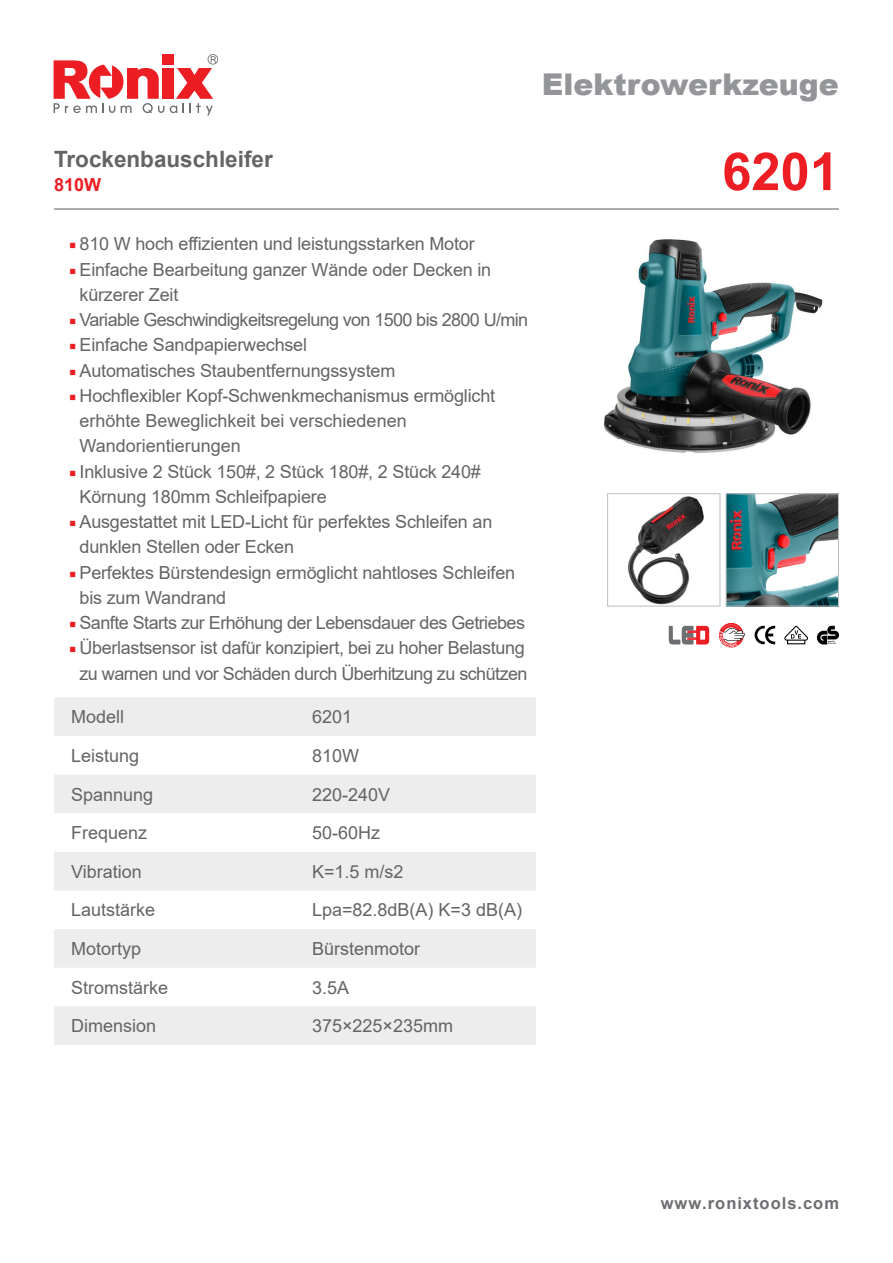
<style>
.page{position:relative;width:893px;height:1263px;background:#fff}
.page>*{position:absolute;margin:0;border:0;box-sizing:border-box;transform-origin:0 0}
.t1{font:700 52.5px "Arial";color:#ed1d24}
.t2{font:900 30px "Arial";color:#939598}
.t3{font:700 22.5px "Arial";color:#636466}
.t4{font:18px/25.2px "Arial";letter-spacing:-.01em;color:#636466}
.t5{font:18px "Arial";letter-spacing:-.035em;color:#636466}
.t6{font:18px "Arial";letter-spacing:-.03em;color:#636466}
.t7{font:700 18px "Arial";color:#ed1d24}
.t8{font:700 16.5px "Arial";letter-spacing:.06em;color:#6d6e71}
.s1{font-family:"Minion Pro";color:#ed1d24}
</style>
<div class="page">
<svg style="left:170px;top:54px;width:48px;height:61px"></svg>
<div style="left:162px;top:68px;width:11px;height:31px;background:#ed1d24"></div>
<svg style="left:54px;top:60px;width:110px;height:53px"></svg>
<div style="left:162px;top:54px;width:11px;height:11px;background:#ed1d24"></div>
<svg style="left:54px;top:697px;width:482px;height:348px;fill:#ededee"></svg>
<hr style="left:54px;top:208px;width:785px;height:2px;background:#6d6e71">
<img style="left:603px;top:239px;width:220px;height:214px">
<img style="left:628px;top:496px;width:76px;height:109px">
<div style="left:607px;top:493px;width:113px;height:114px;border:1px solid #bcbec0"></div>
<img style="left:728px;top:495px;width:109px;height:110px">
<div style="left:726px;top:493px;width:113px;height:114px;border:1px solid #bcbec0"></div>
<svg style="left:669px;top:626px;width:40px;height:18px"></svg>
<svg style="left:755px;top:626px;width:20px;height:18px"></svg>
<svg style="left:718px;top:622px;width:28px;height:26px"></svg>
<svg style="left:817px;top:626px;width:22px;height:18px"></svg>
<svg style="left:784px;top:626px;width:24px;height:18px"></svg>
<h2 class="t2" style="left:542px;top:63px;width:298px">Elektrowerkzeuge</h2>
<p class="t3" style="left:54px;top:143px;width:220px">Trockenbauschleifer</p>
<p class="t7" style="left:54px;top:172px;width:49px">810W</p>
<p class="t4" style="left:69px;top:231px;width:407px"><span class="s1">■</span> 810 W hoch effizienten und leistungsstarken Motor</p>
<p class="t4" style="left:80px;top:256px;width:413px;text-indent:-10px"><span class="s1">■</span> Einfache Bearbeitung ganzer Wände oder Decken in kürzerer Zeit</p>
<p class="t5" style="left:69px;top:307px;width:460px"><span class="s1">■</span> Variable Geschwindigkeitsregelung von 1500 bis 2800 U/min</p>
<p class="t4" style="left:69px;top:332px;width:239px"><span class="s1">■</span> Einfache Sandpapierwechsel</p>
<p class="t4" style="left:69px;top:357px;width:328px"><span class="s1">■</span> Automatisches Staubentfernungssystem</p>
<p class="t4" style="left:80px;top:383px;width:417px;text-indent:-10px"><span class="s1">■</span> Hochflexibler Kopf-Schwenkmechanismus ermöglicht erhöhte Beweglichkeit bei verschiedenen<br>Wandorientierungen</p>
<p class="t4" style="left:80px;top:459px;width:403px;text-indent:-10px"><span class="s1">■</span> Inklusive 2 Stück 150#, 2 Stück 180#, 2 Stück 240#<br>Körnung 180mm Schleifpapiere</p>
<p class="t4" style="left:80px;top:509px;width:414px;text-indent:-10px"><span class="s1">■</span> Ausgestattet mit LED-Licht für perfektes Schleifen an dunklen Stellen oder Ecken</p>
<p class="t4" style="left:80px;top:560px;width:437px;text-indent:-10px"><span class="s1">■</span> Perfektes Bürstendesign ermöglicht nahtloses Schleifen bis zum Wandrand</p>
<p class="t6" style="left:69px;top:610px;width:457px"><span class="s1">■</span> Sanfte Starts zur Erhöhung der Lebensdauer des Getriebes</p>
<p class="t4" style="left:69px;top:635px;width:460px;text-align:center"><span class="s1">■</span> Überlastsensor ist dafür konzipiert, bei zu hoher Belastung zu warnen und vor Schäden durch Überhitzung zu schützen</p>
<p class="t4" style="left:71px;top:704px;width:55px">Modell</p>
<p class="t4" style="left:312px;top:704px;width:42px">6201</p>
<p class="t4" style="left:71px;top:743px;width:70px">Leistung</p>
<p class="t4" style="left:312px;top:743px;width:49px">810W</p>
<p class="t4" style="left:71px;top:781px;width:84px">Spannung</p>
<p class="t4" style="left:312px;top:781px;width:80px">220-240V</p>
<p class="t4" style="left:71px;top:820px;width:78px">Frequenz</p>
<p class="t4" style="left:312px;top:820px;width:70px">50-60Hz</p>
<p class="t4" style="left:71px;top:859px;width:72px">Vibration</p>
<p class="t4" style="left:312px;top:859px;width:93px">K=1.5 m/s2</p>
<p class="t4" style="left:71px;top:897px;width:86px">Lautstärke</p>
<p class="t4" style="left:312px;top:897px;width:212px">Lpa=82.8dB(A) K=3 dB(A)</p>
<p class="t4" style="left:71px;top:936px;width:72px">Motortyp</p>
<p class="t4" style="left:312px;top:936px;width:110px">Bürstenmotor</p>
<p class="t4" style="left:71px;top:974px;width:99px">Stromstärke</p>
<p class="t4" style="left:312px;top:974px;width:39px">3.5A</p>
<p class="t4" style="left:71px;top:1013px;width:87px">Dimension</p>
<p class="t4" style="left:312px;top:1013px;width:143px">375×225×235mm</p>
<h1 class="t1" style="left:722px;top:135px;width:118px">6201</h1>
<p class="t8" style="left:661px;top:1192px;width:180px">www.ronixtools.com</p>
</div>
